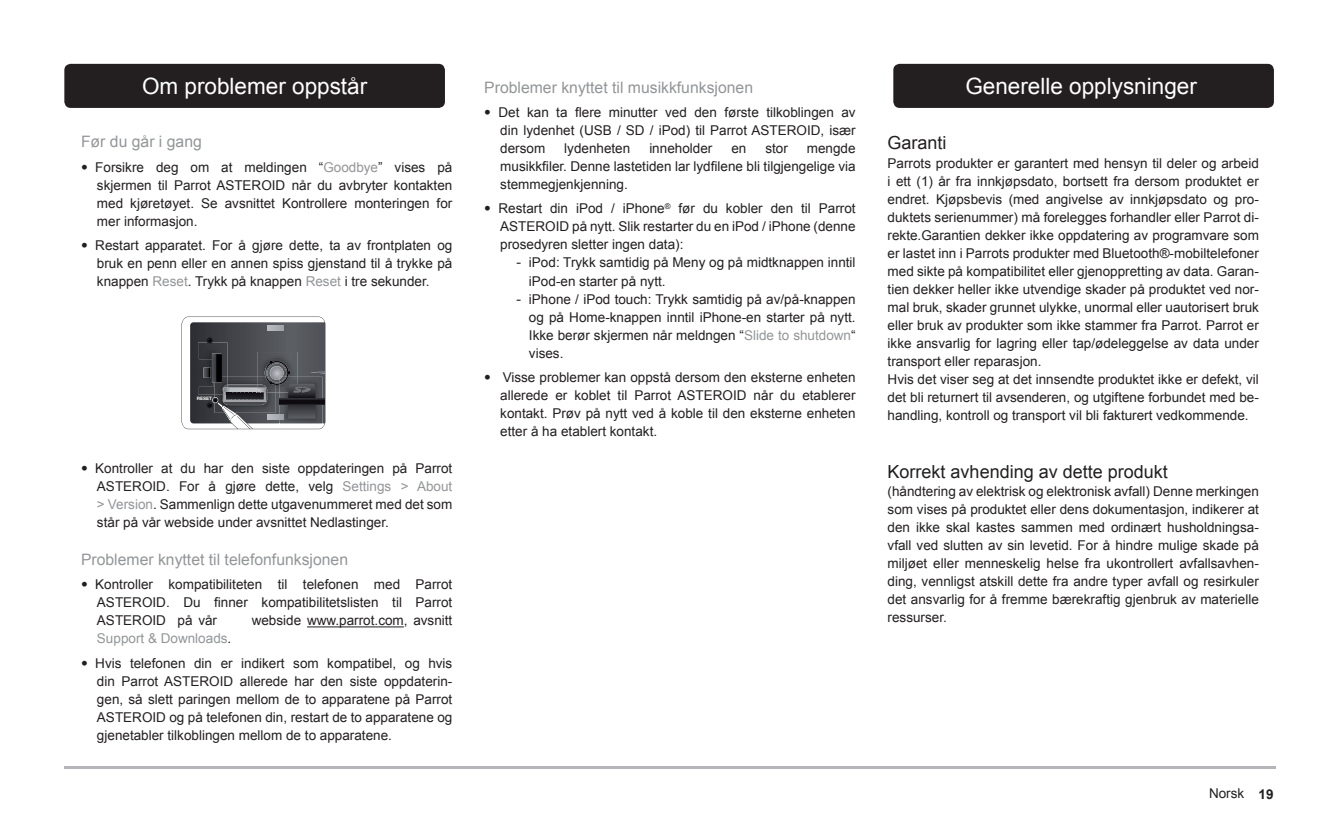
<style>
.page{position:relative;width:1340px;height:830px;background:#fff}
.page>*{position:absolute;margin:0;border:0;box-sizing:border-box;transform-origin:0 0}
.t1{font:22.5px "Arial";color:#fff}
.t2{font:18px "Arial";color:#231f20}
.t3{font:15.75px "Arial";color:#939598}
.t4{font:13.5px/18px "Arial";color:#231f20;text-align:justify}
.t5{font:13.5px "Arial";color:#939598}
.t6{font:700 4.73px "Helvetica Neue";color:#fff}
.s1{font-family:"Helvetica Neue"}
.s2{color:#939598}
.s3{color:#231f20}
.s4{font-weight:700}
</style>
<div class="page">
<hr style="left:64px;top:765px;width:1211px;height:3px;background:#b4b5b8">
<hr style="left:307px;top:626px;width:97px;height:1px;background:#231f20">
<div style="left:64px;top:64px;width:381px;height:44px;background:#231f20;border-radius:6px"></div>
<svg style="left:181px;top:316px;width:145px;height:114px;background:#686a6e"></svg>
<div style="left:893px;top:64px;width:380px;height:44px;background:#231f20;border-radius:6px"></div>
<h1 class="t1" style="left:142px;top:71px;width:227px">Om problemer oppstår</h1>
<p class="t3" style="left:81px;top:131px;width:122px">Før du går i gang</p>
<p class="t4" style="left:97px;top:158px;width:357px;text-indent:-16px"><span class="s1">•</span> Forsikre deg om at meldingen “<span class="s2">Goodbye</span>” vises på skjermen til Parrot ASTEROID når du avbryter kontakten med kjøretøyet. Se avsnittet Kontrollere monteringen for mer informasjon.</p>
<p class="t4" style="left:97px;top:236px;width:357px;text-indent:-16px"><span class="s1">•</span> Restart apparatet. For å gjøre dette, ta av frontplaten og bruk en penn eller en annen spiss gjenstand til å trykke på knappen <span class="s2">Reset</span>. Trykk på knappen <span class="s2">Reset</span> i tre sekunder.</p>
<p class="t6" style="left:197px;top:395px;width:17px">RESET</p>
<p class="t4" style="left:97px;top:459px;width:357px;text-indent:-16px"><span class="s1">•</span> Kontroller at du har den siste oppdateringen på Parrot ASTEROID. For å gjøre dette, velg <span class="s2">Settings &gt; About &gt; Version</span>. Sammenlign dette utgavenummeret med det som står på vår webside under avsnittet Nedlastinger.</p>
<p class="t3" style="left:81px;top:549px;width:268px">Problemer knyttet til telefonfunksjonen</p>
<p class="t4" style="left:97px;top:575px;width:357px;text-indent:-16px"><span class="s1">•</span> Kontroller kompatibiliteten til telefonen med Parrot ASTEROID. Du finner kompatibilitetslisten til Parrot ASTEROID på vår</p>
<p class="t4" style="left:252px;top:611px;width:202px">webside www.parrot.com, avsnitt</p>
<p class="t5" style="left:97px;top:629px;width:136px">Support &amp; Downloads<span class="s3">.</span></p>
<p class="t4" style="left:97px;top:654px;width:357px;text-indent:-16px"><span class="s1">•</span> Hvis telefonen din er indikert som kompatibel, og hvis din Parrot ASTEROID allerede har den siste oppdaterin&shy;gen, så slett paringen mellom de to apparatene på Parrot ASTEROID og på telefonen din, restart de to apparatene og gjenetabler tilkoblingen mellom de to apparatene.</p>
<p class="t3" style="left:484px;top:77px;width:270px">Problemer knyttet til musikkfunksjonen</p>
<p class="t4" style="left:500px;top:103px;width:357px;text-indent:-16px"><span class="s1">•</span> Det kan ta flere minutter ved den første tilkoblingen av din lydenhet (USB / SD / iPod) til Parrot ASTEROID, især dersom</p>
<p class="t4" style="left:500px;top:139px;width:357px;text-indent:306px">mengde musikkfiler. Denne lastetiden lar lydfilene bli tilgjengelige via stemmegjenkjenning.</p>
<p class="t4" style="left:500px;top:200px;width:357px;text-indent:-16px"><span class="s1">•</span> Restart din iPod / iPhone<sup>®</sup> før du kobler den til Parrot ASTEROID på nytt. Slik restarter du en iPod / iPhone (denne prosedyren sletter ingen data):</p>
<p class="t4" style="left:529px;top:254px;width:328px;text-indent:-13px"><span class="s1">-</span> iPod: Trykk samtidig på Meny og på midtknappen inntil iPod-en starter på nytt.</p>
<p class="t4" style="left:529px;top:290px;width:328px;text-indent:-13px"><span class="s1">-</span> iPhone / iPod touch: Trykk samtidig på av/på-knappen og på Home-knappen inntil iPhone-en starter på nytt.<br>Ikke berør skjermen når meldngen “<span class="s2">Slide to shutdown</span>“ vises.</p>
<p class="t4" style="left:500px;top:368px;width:357px;text-indent:-16px"><span class="s1">•</span> Visse problemer kan oppstå dersom den eksterne enheten allerede er koblet til Parrot ASTEROID når du etablerer kontakt. Prøv på nytt ved å koble til den eksterne enheten etter å ha etablert kontakt.</p>
<p class="t4" style="left:564px;top:139px;width:68px">lydenheten</p>
<p class="t4" style="left:649px;top:139px;width:65px">inneholder</p>
<p class="t4" style="left:731px;top:139px;width:17px">en</p>
<p class="t4" style="left:765px;top:139px;width:24px">stor</p>
<h1 class="t1" style="left:965px;top:71px;width:233px">Generelle opplysninger</h1>
<h2 class="t2" style="left:887px;top:131px;width:61px">Garanti</h2>
<p class="t4" style="left:887px;top:154px;width:373px;text-align:left">Parrots produkter er garantert med hensyn til deler og arbeid i ett (1) år fra innkjøpsdato, bortsett fra dersom produktet er endret. Kjøpsbevis (med angivelse av innkjøpsdato og pro&shy;duktets serienummer) må forelegges forhandler eller Parrot di&shy;rekte.Garantien dekker ikke oppdatering av programvare som er lastet inn i Parrots produkter med Bluetooth®-mobiltelefoner med sikte på kompatibilitet eller gjenoppretting av data. Garan&shy;tien dekker heller ikke utvendige skader på produktet ved nor&shy;mal bruk, skader grunnet ulykke, unormal eller uautorisert bruk eller bruk av produkter som ikke stammer fra Parrot. Parrot er ikke ansvarlig for lagring eller tap/ødeleggelse av data under transport eller reparasjon.<br>Hvis det viser seg at det innsendte produktet ikke er defekt, vil det bli returnert til avsenderen, og utgiftene forbundet med be&shy;handling, kontroll og transport vil bli fakturert vedkommende.</p>
<h2 class="t2" style="left:887px;top:460px;width:282px">Korrekt avhending av dette produkt</h2>
<p class="t4" style="left:887px;top:482px;width:373px">(håndtering av elektrisk og elektronisk avfall) Denne merkingen som vises på produktet eller dens dokumentasjon, indikerer at den ikke skal kastes sammen med ordinært husholdningsa&shy;vfall ved slutten av sin levetid. For å hindre mulige skade på miljøet eller menneskelig helse fra ukontrollert avfallsavhen&shy;ding, vennligst atskill dette fra andre typer avfall og resirkuler det ansvarlig for å fremme bærekraftig gjenbruk av materielle ressurser.</p>
<p class="t4" style="left:1208px;top:784px;width:66px">Norsk <span class="s4">19</span></p>
</div>
